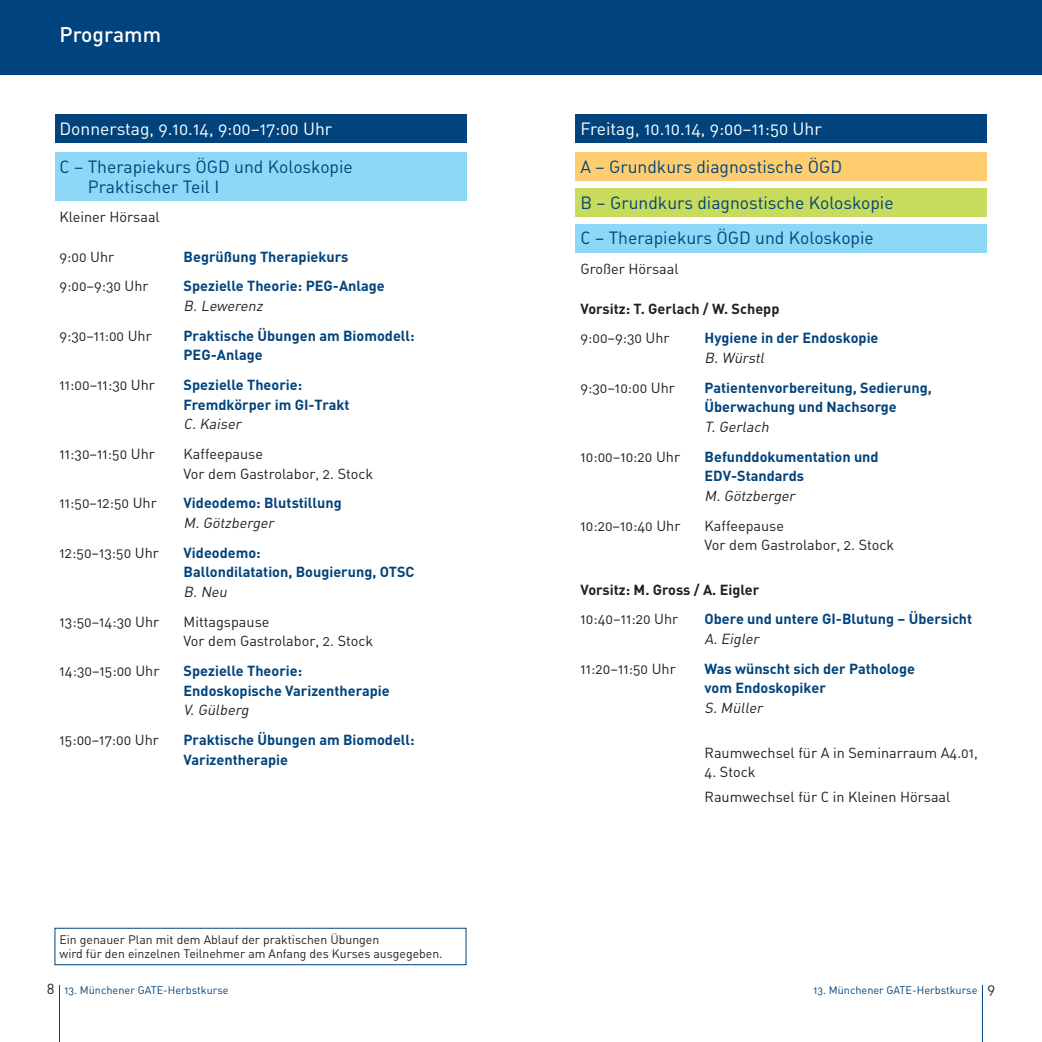
<style>
.page{position:relative;width:1042px;height:1042px;background:#fff}
.page>*{position:absolute;margin:0;border:0;box-sizing:border-box;transform-origin:0 0}
.t1{font:500 21px "DIN";color:#fff}
.t2{font:17.5px/35.9px "DIN Regular Alternate";color:#01437c}
.t3{font:17.5px "DIN Regular Alternate";color:#fff}
.t4{font:700 14.35px/19.6px "DIN";color:#01437c}
.t5{font:14.35px/19.6px "DIN Regular Alternate";color:#231f20}
.t6{font:italic 14.35px "DIN Regular Alternate";color:#231f20}
.t7{font:700 14.35px "DIN";color:#231f20}
.t8{font:12.25px/14px "DIN Regular Alternate";color:#231f20}
.t9{font:10.85px "DIN Regular Alternate";color:#01437c}
.s1{font-size:14.35px;color:#231f20}
</style>
<div class="page">
<div style="left:55px;top:114px;width:411px;height:29px;background:#01437c"></div>
<div style="left:55px;top:153px;width:411px;height:48px;background:#8dd7f7"></div>
<div style="left:0;top:0;width:521px;height:74px;background:#01437c"></div>
<div style="left:55px;top:928px;width:411px;height:37px;border:1px solid #01437c"></div>
<div style="left:521px;top:0;width:521px;height:74px;background:#01437c"></div>
<div style="left:575px;top:114px;width:412px;height:29px;background:#01437c"></div>
<div style="left:575px;top:153px;width:412px;height:28px;background:#fecd70"></div>
<div style="left:575px;top:189px;width:412px;height:28px;background:#c8db5c"></div>
<div style="left:575px;top:224px;width:412px;height:29px;background:#8dd7f7"></div>
<hr style="left:59px;top:985px;width:1px;height:57px;background:#01437c">
<hr style="left:982px;top:985px;width:1px;height:57px;background:#01437c">
<h1 class="t1" style="left:60px;top:27px;width:103px">Programm</h1>
<p class="t3" style="left:60px;top:122px;width:274px">Donnerstag, 9.10.14, 9:00–17:00 Uhr</p>
<p class="t2" style="left:88px;top:159px;width:267px;line-height:19.6px;text-indent:-28px">C – Therapiekurs ÖGD und Koloskopie<br>Praktischer Teil I</p>
<p class="t5" style="left:60px;top:209px;width:102px">Kleiner Hörsaal</p>
<p class="t5" style="left:60px;top:248px;width:56px">9:00 Uhr</p>
<p class="t4" style="left:184px;top:248px;width:166px">Begrüßung Therapiekurs</p>
<p class="t5" style="left:60px;top:278px;width:91px">9:00–9:30 Uhr</p>
<p class="t4" style="left:184px;top:278px;width:203px">Spezielle Theorie: PEG-Anlage</p>
<p class="t6" style="left:184px;top:301px;width:83px">B. Lewerenz</p>
<p class="t5" style="left:60px;top:327px;width:94px">9:30–11:00 Uhr</p>
<p class="t4" style="left:184px;top:327px;width:233px">Praktische Übungen am Biomodell:<br>PEG-Anlage</p>
<p class="t5" style="left:60px;top:377px;width:97px">11:00–11:30 Uhr</p>
<p class="t4" style="left:184px;top:376px;width:167px">Spezielle Theorie:<br>Fremdkörper im GI-Trakt</p>
<p class="t6" style="left:184px;top:419px;width:61px">C. Kaiser</p>
<p class="t5" style="left:60px;top:446px;width:97px">11:30–11:50 Uhr</p>
<p class="t5" style="left:184px;top:446px;width:191px">Kaffeepause<br>Vor dem Gastrolabor, 2. Stock</p>
<p class="t5" style="left:60px;top:495px;width:99px">11:50–12:50 Uhr</p>
<p class="t4" style="left:184px;top:494px;width:160px">Videodemo: Blutstillung</p>
<p class="t6" style="left:184px;top:518px;width:94px">M. Götzberger</p>
<p class="t5" style="left:60px;top:544px;width:101px">12:50–13:50 Uhr</p>
<p class="t4" style="left:184px;top:544px;width:232px">Videodemo:<br>Ballondilatation, Bougierung, OTSC</p>
<p class="t6" style="left:184px;top:587px;width:47px">B. Neu</p>
<p class="t5" style="left:60px;top:613px;width:101px">13:50–14:30 Uhr</p>
<p class="t5" style="left:184px;top:613px;width:191px">Mittagspause<br>Vor dem Gastrolabor, 2. Stock</p>
<p class="t5" style="left:60px;top:662px;width:101px">14:30–15:00 Uhr</p>
<p class="t4" style="left:184px;top:662px;width:208px">Spezielle Theorie:<br>Endoskopische Varizentherapie</p>
<p class="t6" style="left:184px;top:705px;width:69px">V. Gülberg</p>
<p class="t5" style="left:60px;top:731px;width:101px">15:00–17:00 Uhr</p>
<p class="t4" style="left:184px;top:731px;width:233px">Praktische Übungen am Biomodell:<br>Varizentherapie</p>
<p class="t8" style="left:60px;top:934px;width:384px">Ein genauer Plan mit dem Ablauf der praktischen Übungen<br>wird für den einzelnen Teilnehmer am Anfang des Kurses ausgegeben.</p>
<p class="t9" style="left:47px;top:986px;width:183px"><span class="s1">8</span> 13. Münchener GATE-Herbstkurse</p>
<p class="t3" style="left:580px;top:122px;width:243px">Freitag, 10.10.14, 9:00–11:50 Uhr</p>
<p class="t2" style="left:580px;top:151px;width:315px">A – Grundkurs diagnostische ÖGD<br>B – Grundkurs diagnostische Koloskopie<br>C – Therapiekurs ÖGD und Koloskopie</p>
<p class="t5" style="left:580px;top:261px;width:100px">Großer Hörsaal</p>
<p class="t7" style="left:580px;top:303px;width:200px">Vorsitz: T. Gerlach / W. Schepp</p>
<p class="t5" style="left:580px;top:330px;width:91px">9:00–9:30 Uhr</p>
<p class="t4" style="left:704px;top:329px;width:175px">Hygiene in der Endoskopie</p>
<p class="t6" style="left:704px;top:353px;width:64px">B. Würstl</p>
<p class="t5" style="left:580px;top:379px;width:96px">9:30–10:00 Uhr</p>
<p class="t4" style="left:704px;top:379px;width:229px">Patientenvorbereitung, Sedierung,<br>Überwachung und Nachsorge</p>
<p class="t6" style="left:704px;top:422px;width:68px">T. Gerlach</p>
<p class="t5" style="left:580px;top:448px;width:101px">10:00–10:20 Uhr</p>
<p class="t4" style="left:704px;top:448px;width:176px">Befunddokumentation und<br>EDV-Standards</p>
<p class="t6" style="left:704px;top:491px;width:94px">M. Götzberger</p>
<p class="t5" style="left:580px;top:517px;width:101px">10:20–10:40 Uhr</p>
<p class="t5" style="left:704px;top:517px;width:191px">Kaffeepause<br>Vor dem Gastrolabor, 2. Stock</p>
<p class="t7" style="left:580px;top:584px;width:180px">Vorsitz: M. Gross / A. Eigler</p>
<p class="t5" style="left:580px;top:611px;width:99px">10:40–11:20 Uhr</p>
<p class="t4" style="left:704px;top:611px;width:269px">Obere und untere GI-Blutung – Übersicht</p>
<p class="t6" style="left:704px;top:634px;width:58px">A. Eigler</p>
<p class="t5" style="left:580px;top:660px;width:97px">11:20–11:50 Uhr</p>
<p class="t4" style="left:704px;top:660px;width:212px">Was wünscht sich der Pathologe vom Endoskopiker</p>
<p class="t6" style="left:704px;top:703px;width:62px">S. Müller</p>
<p class="t5" style="left:704px;top:744px;width:275px">Raumwechsel für A in Seminarraum A4.01,</p>
<p class="t5" style="left:704px;top:761px;width:247px;line-height:24.7px">4. Stock<br>Raumwechsel für C in Kleinen Hörsaal</p>
<p class="t9" style="left:813px;top:986px;width:183px">13. Münchener GATE-Herbstkurse <span class="s1">9</span></p>
</div>
